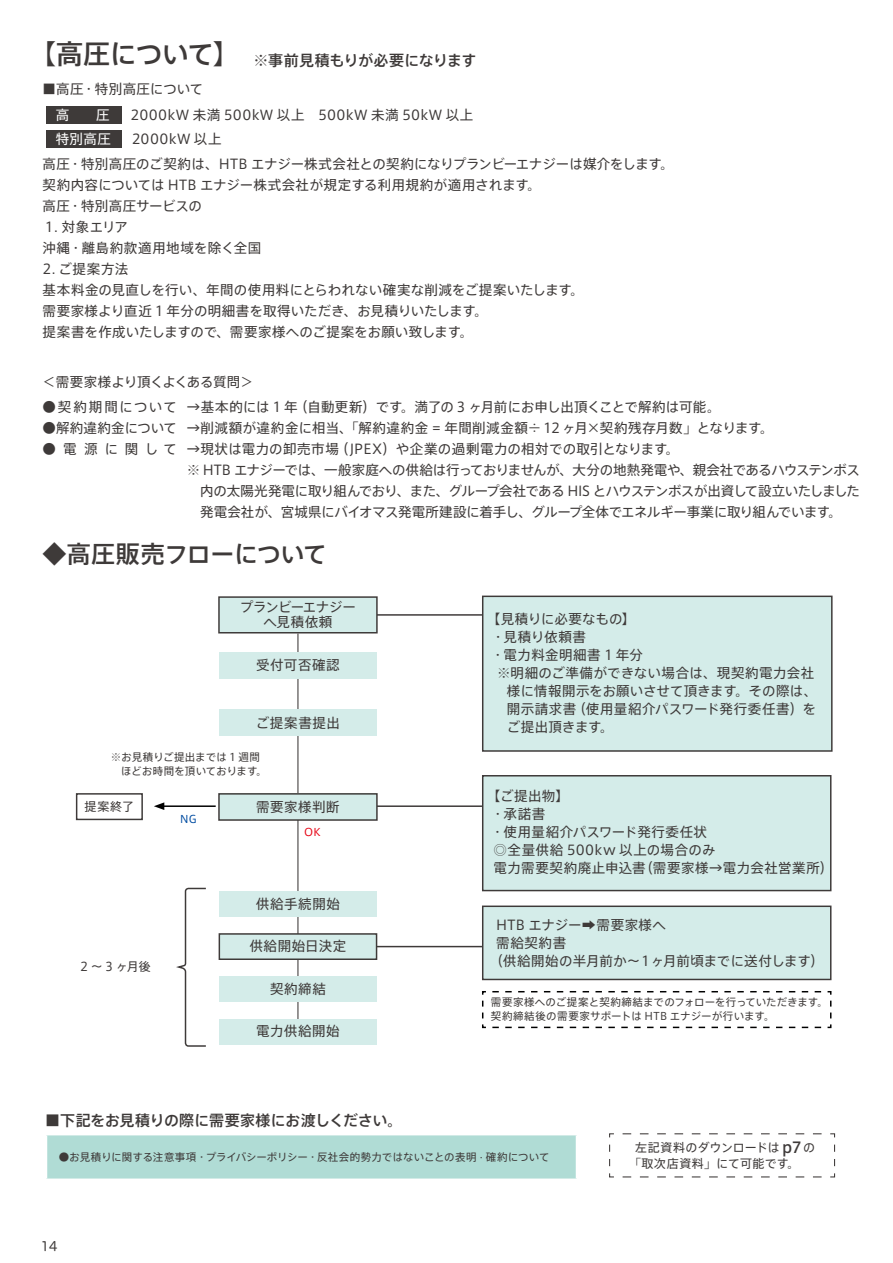
<style>
.page{position:relative;width:893px;height:1263px;background:#fff}
.page>*{position:absolute;margin:0;border:0;box-sizing:border-box;transform-origin:0 0}
.t1{font:500 24px "Axis Std";letter-spacing:-.025em;color:#3e3a39}
.t2{font:500 15px "Axis Std";letter-spacing:-.01em;color:#3e3a39}
.t3{font:13.5px/21px "Axis Std";letter-spacing:.015em;color:#3e3a39}
.t4{font:13.5px/18px "Axis Std";letter-spacing:.035em;color:#3e3a39}
.t5{font:13.5px "Axis Std";letter-spacing:-.035em;color:#3e3a39}
.t6{font:13.5px "Axis Std";letter-spacing:-.04em;color:#3e3a39}
.t7{font:13.5px "Axis Std";letter-spacing:-.005em;color:#3e3a39}
.t8{font:13.5px "Axis Std";letter-spacing:-.025em;color:#3e3a39}
.t9{font:13.5px "Axis Std";letter-spacing:.04em;color:#3e3a39}
.t10{font:13.5px "Axis Std";letter-spacing:-.03em;color:#3e3a39}
.t11{font:13.5px/15px "Axis Std";letter-spacing:-.02em;color:#3e3a39;text-align:center}
.t12{font:13.5px "Axis Std";letter-spacing:.105em;color:#3e3a39}
.t13{font:12.75px "Hira Maru Pro W4";color:#3e3a39}
.t14{font:12px/16.5px "Axis Std";letter-spacing:.025em;color:#3e3a39}
.t15{font:10.5px/13.5px "Axis Std";letter-spacing:.005em;color:#3e3a39}
.t16{font:10.5px "Axis Std";color:#e60012}
.t17{font:10.5px "Axis Std";color:#004ca1}
.s1{font-size:27px}
.s2{color:#fff}
.s3{font-weight:500;font-size:15px}
</style>
<div class="page">
<div style="left:46px;top:131px;width:76px;height:17px;background:#3e3a39"></div>
<div style="left:46px;top:107px;width:76px;height:17px;background:#3e3a39"></div>
<hr style="left:297px;top:633px;width:1px;height:404px;background:#3e3a39">
<div style="left:482px;top:775px;width:349px;height:116px;background:#d4ece9;border:1px solid #3e3a39"></div>
<div style="left:482px;top:905px;width:349px;height:75px;background:#d4ece9;border:1px solid #3e3a39"></div>
<div style="left:482px;top:596px;width:351px;height:156px;background:#d4ece9;border:1px solid #3e3a39"></div>
<hr style="left:348px;top:614px;width:134px;height:2px;background:#3e3a39">
<hr style="left:343px;top:805px;width:139px;height:2px;background:#3e3a39">
<hr style="left:342px;top:946px;width:140px;height:1px;background:#3e3a39">
<div style="left:219px;top:891px;width:158px;height:26px;background:#d4ece9"></div>
<div style="left:219px;top:934px;width:158px;height:25px;background:#d4ece9"></div>
<div style="left:219px;top:933px;width:158px;height:27px;border:1px solid #3e3a39"></div>
<div style="left:219px;top:1019px;width:158px;height:25px;background:#d4ece9"></div>
<svg style="left:482px;top:991px;width:350px;height:38px"></svg>
<div style="left:219px;top:976px;width:158px;height:26px;background:#d4ece9"></div>
<div style="left:219px;top:794px;width:158px;height:26px;background:#d4ece9"></div>
<div style="left:218px;top:793px;width:160px;height:28px;border:1px solid #3e3a39"></div>
<div style="left:76px;top:793px;width:67px;height:27px;border:1px solid #3e3a39"></div>
<hr style="left:162px;top:805px;width:54px;height:2px;background:#000">
<svg style="left:154px;top:802px;width:10px;height:8px"></svg>
<svg style="left:176px;top:887px;width:30px;height:160px"></svg>
<div style="left:219px;top:597px;width:158px;height:36px;background:#d4ece9"></div>
<div style="left:218px;top:596px;width:160px;height:37px;border:1px solid #3e3a39"></div>
<div style="left:219px;top:710px;width:158px;height:26px;background:#d4ece9"></div>
<div style="left:219px;top:652px;width:158px;height:26px;background:#d4ece9"></div>
<div style="left:46px;top:1134px;width:531px;height:45px;background:#b0dcd5"></div>
<hr style="left:45px;top:1133px;width:533px;height:2px;background:#fff">
<hr style="left:45px;top:1135px;width:2px;height:43px;background:#fff">
<hr style="left:576px;top:1135px;width:2px;height:43px;background:#fff">
<hr style="left:45px;top:1178px;width:533px;height:3px;background:#fff">
<svg style="left:609px;top:1133px;width:227px;height:45px"></svg>
<p class="t2" style="left:29px;top:49px;width:449px"><span class="s1">【高圧について】</span> ※事前見積もりが必要になります</p>
<p class="t3" style="left:43px;top:78px;width:162px">■高圧・特別高圧について</p>
<p class="t3" style="left:56px;top:102px;width:419px;line-height:24px"><span class="s2">高　　圧</span>　 2000kW 未満 500kW 以上　500kW 未満 50kW 以上<span class="s2">特別高圧</span>　 2000kW 以上</p>
<p class="t3" style="left:43px;top:153px;width:633px">高圧・特別高圧のご契約は、HTB エナジー株式会社との契約になりプランビーエナジーは媒介をします。契約内容については HTB エナジー株式会社が規定する利用規約が適用されます。<br>高圧・特別高圧サービスの</p>
<p class="t3" style="left:43px;top:216px;width:220px">１. 対象エリア<br>沖縄・離島約款適用地域を除く全国</p>
<p class="t3" style="left:43px;top:258px;width:543px">2. ご提案方法<br>基本料金の見直しを行い、年間の使用料にとらわれない確実な削減をご提案いたします。需要家様より直近 1 年分の明細書を取得いただき、お見積りいたします。<br>提案書を作成いたしますので、需要家様へのご提案をお願い致します。</p>
<p class="t10" style="left:43px;top:372px;width:212px">＜需要家様より頂くよくある質問＞</p>
<p class="t12" style="left:43px;top:397px;width:136px">●契約期間について</p>
<p class="t7" style="left:43px;top:418px;width:136px">●解約違約金について</p>
<p class="t3" style="left:43px;top:437px;width:136px">●電源に関して</p>
<p class="t7" style="left:187px;top:396px;width:535px">→基本的には 1 年（自動更新）です。満了の 3 ヶ月前にお申し出頂くことで解約は可能。</p>
<p class="t4" style="left:187px;top:418px;width:588px">→削減額が違約金に相当、「解約違約金 = 年間削減金額÷12 ヶ月×契約残存月数」となります。</p>
<p class="t3" style="left:187px;top:437px;width:494px">→現状は電力の卸売市場（JPEX）や企業の過剰電力の相対での取引となります。</p>
<p class="t5" style="left:187px;top:460px;width:675px">※ HTB エナジーでは、一般家庭への供給は行っておりませんが、大分の地熱発電や、親会社であるハウステンボス</p>
<p class="t6" style="left:200px;top:481px;width:661px">内の太陽光発電に取り組んでおり、また、グループ会社である HIS とハウステンボスが出資して設立いたしました</p>
<p class="t8" style="left:200px;top:502px;width:643px">発電会社が、宮城県にバイオマス発電所建設に着手し、グループ全体でエネルギー事業に取り組んでいます。</p>
<h1 class="t1" style="left:43px;top:536px;width:286px">◆高圧販売フローについて</h1>
<p class="t11" style="left:240px;top:599px;width:118px">プランビーエナジーへ見積依頼</p>
<p class="t3" style="left:256px;top:654px;width:85px">受付可否確認</p>
<p class="t3" style="left:256px;top:711px;width:86px">ご提案書提出</p>
<p class="t15" style="left:121px;top:750px;width:148px;text-indent:-10px">※お見積りご提出までは 1 週間ほどお時間を頂いております。</p>
<p class="t14" style="left:85px;top:797px;width:51px">提案終了</p>
<p class="t17" style="left:180px;top:811px;width:18px">NG</p>
<p class="t14" style="left:80px;top:958px;width:72px">2〜 3ヶ月後</p>
<p class="t3" style="left:256px;top:795px;width:85px">需要家様判断</p>
<p class="t16" style="left:304px;top:824px;width:18px">OK</p>
<p class="t3" style="left:256px;top:892px;width:85px">供給手続開始</p>
<p class="t9" style="left:249px;top:936px;width:98px">供給開始日決定</p>
<p class="t3" style="left:270px;top:977px;width:57px">契約締結</p>
<p class="t3" style="left:256px;top:1020px;width:85px">電力供給開始</p>
<p class="t3" style="left:487px;top:608px;width:150px">【見積りに必要なもの】</p>
<p class="t3" style="left:491px;top:626px;width:96px">・見積り依頼書</p>
<p class="t9" style="left:491px;top:645px;width:153px">・電力料金明細書 1 年分</p>
<p class="t3" style="left:497px;top:662px;width:319px">※明細のご準備ができない場合は、現契約電力会社</p>
<p class="t3" style="left:507px;top:680px;width:312px">様に情報開示をお願いさせて頂きます。その際は、</p>
<p class="t4" style="left:507px;top:699px;width:311px">開示請求書（使用量紹介パスワード発行委任書）を</p>
<p class="t3" style="left:507px;top:716px;width:108px">ご提出頂きます。</p>
<p class="t4" style="left:491px;top:785px;width:344px;text-indent:-4px">【ご提出物】<br>・承諾書<br>・使用量紹介パスワード発行委任状<br>◎全量供給 500kw 以上の場合のみ<br>電力需要契約廃止申込書（需要家様→電力会社営業所）</p>
<p class="t3" style="left:496px;top:913px;width:171px">HTB エナジー➡️需要家様へ</p>
<p class="t3" style="left:496px;top:931px;width:85px">需給契約書　</p>
<p class="t3" style="left:489px;top:949px;width:336px">（供給開始の半月前か～1ヶ月前頃までに送付します）</p>
<p class="t15" style="left:491px;top:995px;width:338px">需要家様へのご提案と契約締結までのフォローを行っていただきます。契約締結後の需要家サポートは HTB エナジーが行います。</p>
<p class="t2" style="left:45px;top:1109px;width:359px">■下記をお見積りの際に需要家様にお渡しください。</p>
<p class="t15" style="left:59px;top:1149px;width:492px">●お見積りに関する注意事項・プライバシーポリシー・反社会的勢力ではないことの表明 · 確約について</p>
<p class="t14" style="left:629px;top:1138px;width:187px;text-indent:6px">左記資料のダウンロードは <span class="s3">p7</span>の「取次店資料」にて可能です。</p>
<p class="t13" style="left:41px;top:1235px;width:18px">14</p>
</div>
